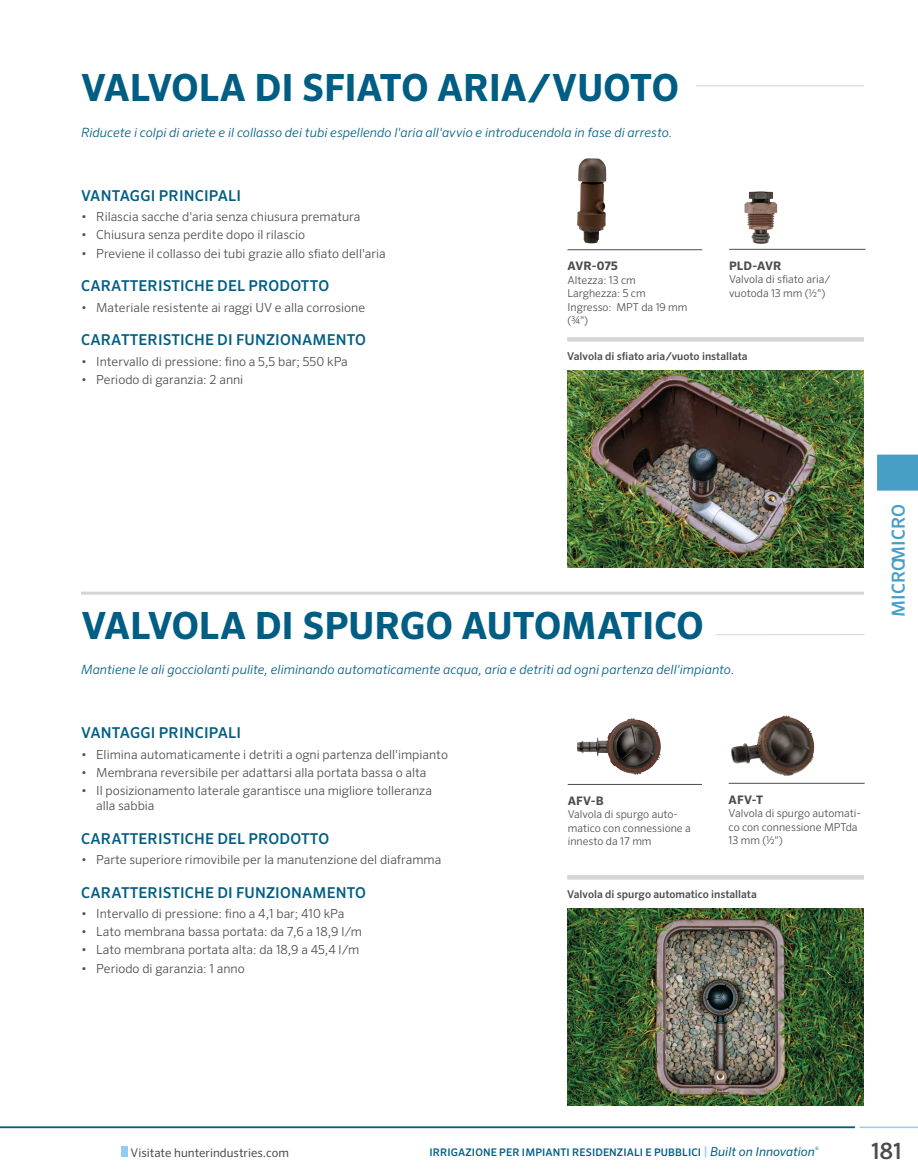
<style>
.page{position:relative;width:918px;height:1175px;background:#fff}
.page>*{position:absolute;margin:0;border:0;box-sizing:border-box;transform-origin:0 0}
.t1{font:700 37.5px "Sero Pro";letter-spacing:-.005em;color:#005d83}
.t2{font:500 22.5px "Sero Pro";color:#4c4d4d}
.t3{font:500 18px "Sero Pro";letter-spacing:.01em;color:#479ec7}
.t4{font:500 15px "Sero Pro";letter-spacing:.01em;color:#005d83}
.t5{font:italic 300 12.75px "Sero Pro";letter-spacing:.005em;color:#005d83}
.t6{font:300 12.45px/15px "Sero Pro";color:#4c4d4d}
.t7{font:12px "Sero Pro";color:#4c4d4d}
.t8{font:700 11.7px "Sero Pro";letter-spacing:.01em;color:#4c4d4d}
.t9{font:300 10.8px/13.5px "Sero Pro";color:#4c4d4d}
.t10{font:500 10.8px "Sero Pro";color:#4c4d4d}
.t11{font:500 10.5px "Sero Pro";letter-spacing:.01em;color:#005d83}
.s1{font-size:12px;color:#95d1f3}
.s2{font-weight:400;font-style:italic;font-size:12.3px}
</style>
<div class="page">
<div style="left:122px;top:1146px;width:6px;height:10px;background:#8dcef2"></div>
<hr style="left:860px;top:1126px;width:58px;height:2px;background:#8dcef2">
<hr style="left:81px;top:85px;width:783px;height:1px;background:#d4d5d5">
<div style="left:877px;top:454px;width:41px;height:36px;background:#479ec7"></div>
<hr style="left:0;top:1126px;width:855px;height:2px;background:#005d83">
<svg style="left:716px;top:634px;width:149px;height:1px"></svg>
<hr style="left:81px;top:591px;width:783px;height:3px;background:#d4d5d5">
<hr style="left:568px;top:784px;width:134px;height:1px;background:#4c4d4d">
<hr style="left:729px;top:783px;width:136px;height:1px;background:#4c4d4d">
<hr style="left:568px;top:249px;width:134px;height:1px;background:#4c4d4d">
<hr style="left:729px;top:249px;width:136px;height:1px;background:#4c4d4d">
<div style="left:81px;top:57px;width:615px;height:44px;background:#fff"></div>
<img style="left:578px;top:158px;width:15px;height:24px">
<img style="left:771px;top:715px;width:15px;height:6px">
<img style="left:621px;top:718px;width:13px;height:5px">
<img style="left:744px;top:191px;width:17px;height:28px">
<img style="left:567px;top:371px;width:297px;height:196px">
<div style="left:567px;top:337px;width:297px;height:5px;background:#d4d5d5"></div>
<img style="left:567px;top:908px;width:297px;height:197px">
<hr style="left:567px;top:875px;width:297px;height:4px;background:#d4d5d5">
<h1 class="t1" style="left:81px;top:65px;width:599px">VALVOLA DI SFIATO ARIA/VUOTO</h1>
<p class="t5" style="left:81px;top:125px;width:593px">Riducete i colpi di ariete e il collasso dei tubi espellendo l'aria all'avvio e introducendola in fase di arresto.</p>
<p class="t4" style="left:81px;top:186px;width:161px">VANTAGGI PRINCIPALI</p>
<p class="t6" style="left:81px;top:209px;width:281px">• Rilascia sacche d'aria senza chiusura prematura</p>
<p class="t6" style="left:81px;top:227px;width:225px">• Chiusura senza perdite dopo il rilascio</p>
<p class="t6" style="left:81px;top:246px;width:306px">• Previene il collasso dei tubi grazie allo sfiato dell'aria</p>
<p class="t4" style="left:81px;top:277px;width:249px">CARATTERISTICHE DEL PRODOTTO</p>
<p class="t6" style="left:81px;top:299px;width:285px">• Materiale resistente ai raggi UV e alla corrosione</p>
<p class="t4" style="left:81px;top:331px;width:286px">CARATTERISTICHE DI FUNZIONAMENTO</p>
<p class="t6" style="left:81px;top:353px;width:268px">• Intervallo di pressione: fino a 5,5 bar; 550 kPa</p>
<p class="t6" style="left:81px;top:372px;width:164px">• Periodo di garanzia: 2 anni</p>
<p class="t8" style="left:568px;top:259px;width:52px">AVR-075</p>
<p class="t9" style="left:568px;top:273px;width:121px">Altezza: 13 cm<br>Larghezza: 5 cm<br>Ingresso: MPT da 19 mm (¾")</p>
<p class="t8" style="left:729px;top:258px;width:54px">PLD-AVR</p>
<p class="t9" style="left:729px;top:272px;width:103px">Valvola di sfiato aria/ vuotoda 13 mm (½")</p>
<p class="t10" style="left:567px;top:350px;width:182px">Valvola di sfiato aria/vuoto installata</p>
<h1 class="t1" style="left:81px;top:602px;width:624px">VALVOLA DI SPURGO AUTOMATICO</h1>
<p class="t5" style="left:81px;top:662px;width:655px">Mantiene le ali gocciolanti pulite, eliminando automaticamente acqua, aria e detriti ad ogni partenza dell'impianto.</p>
<p class="t4" style="left:81px;top:723px;width:161px">VANTAGGI PRINCIPALI</p>
<p class="t6" style="left:81px;top:746px;width:368px">• Elimina automaticamente i detriti a ogni partenza dell'impianto</p>
<p class="t6" style="left:81px;top:764px;width:347px">• Membrana reversibile per adattarsi alla portata bassa o alta</p>
<p class="t6" style="left:96px;top:783px;width:337px;text-indent:-15px">• Il posizionamento laterale garantisce una migliore tolleranza alla sabbia</p>
<p class="t4" style="left:81px;top:829px;width:249px">CARATTERISTICHE DEL PRODOTTO</p>
<p class="t6" style="left:81px;top:852px;width:362px">• Parte superiore rimovibile per la manutenzione del diaframma</p>
<p class="t4" style="left:81px;top:883px;width:286px">CARATTERISTICHE DI FUNZIONAMENTO</p>
<p class="t6" style="left:81px;top:906px;width:265px">• Intervallo di pressione: fino a 4,1 bar; 410 kPa</p>
<p class="t6" style="left:81px;top:924px;width:282px">• Lato membrana bassa portata: da 7,6 a 18,9 l/m</p>
<p class="t6" style="left:81px;top:942px;width:280px">• Lato membrana portata alta: da 18,9 a 45,4 l/m</p>
<p class="t6" style="left:81px;top:960px;width:165px">• Periodo di garanzia: 1 anno</p>
<p class="t8" style="left:568px;top:793px;width:38px">AFV-B</p>
<p class="t9" style="left:568px;top:807px;width:125px">Valvola di spurgo auto&shy;matico con connessione a innesto da 17 mm</p>
<p class="t8" style="left:729px;top:792px;width:36px">AFV-T</p>
<p class="t9" style="left:729px;top:806px;width:134px">Valvola di spurgo automati&shy;co con connessione MPTda<br>13 mm (1/ 2")</p>
<p class="t10" style="left:567px;top:888px;width:191px">Valvola di spurgo automatico installata</p>
<h3 class="t3" style="left:888px;top:563px;width:61px;rotate:-90deg">MICRO</h3>
<h3 class="t3" style="left:888px;top:617px;width:61px;rotate:-90deg">MICRO</h3>
<p class="t7" style="left:131px;top:1145px;width:160px">Visitate hunterindustries.com</p>
<p class="t11" style="left:429px;top:1146px;width:391px">IRRIGAZIONE PER IMPIANTI RESIDENZIALI E PUBBLICI <span class="s1">|</span> <span class="s2">Built on Innovation</span><sup>®</sup></p>
<h2 class="t2" style="left:871px;top:1137px;width:32px">181</h2>
</div>
